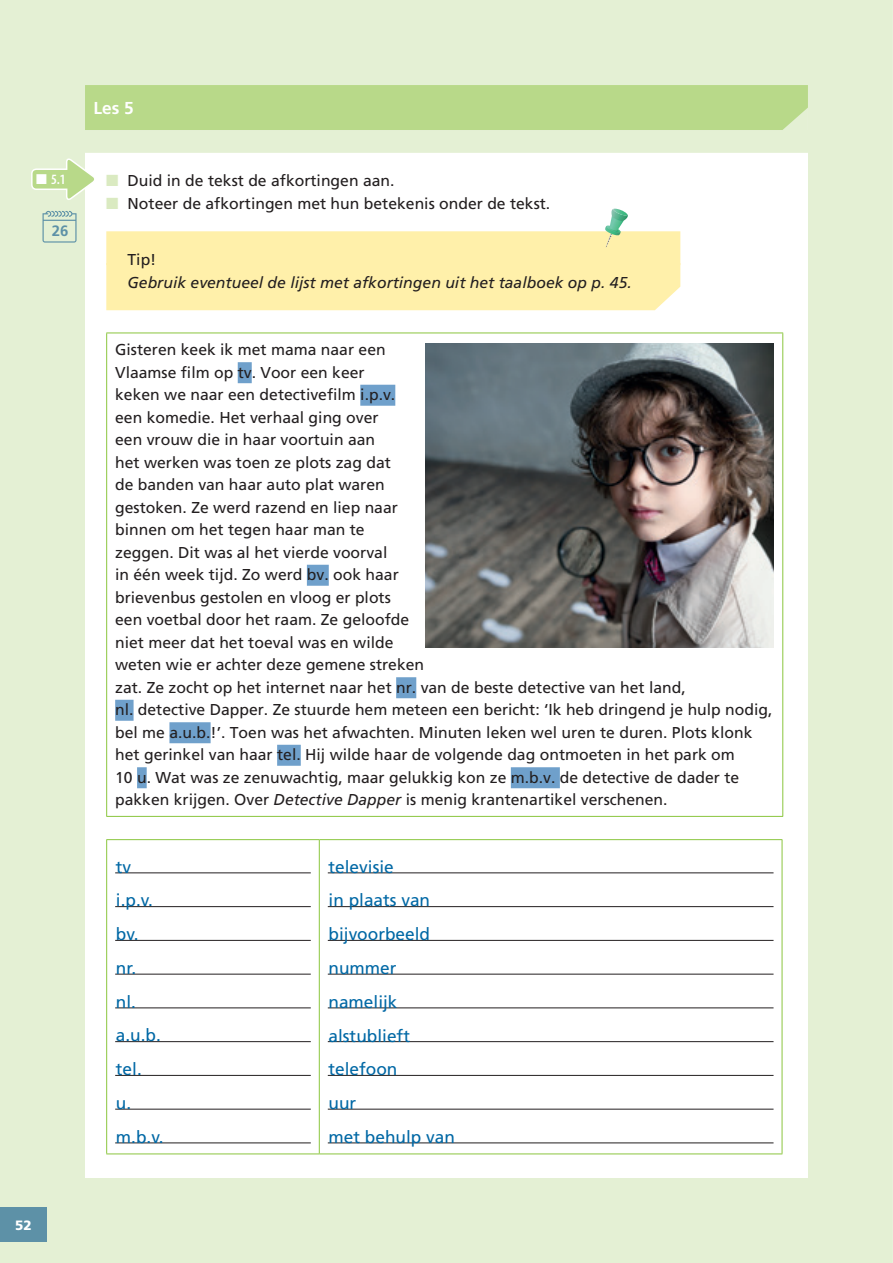
<style>
.page{position:relative;width:893px;height:1263px;background:#e4f0d4}
.page>*{position:absolute;margin:0;border:0;box-sizing:border-box;transform-origin:0 0}
.t1{font:17.25px/33.8px "Frutiger LT Std";color:#0068a5}
.t2{font:700 17.25px "Frutiger LT Std";color:#fff}
.t3{font:15.75px/22.5px "Frutiger LT Std";color:#231f20}
.t4{font:italic 15.75px "Frutiger LT Std";color:#231f20}
.t5{font:700 15px "Frutiger LT Std";color:#5d91a7}
.t6{font:600 condensed 14.25px "Myriad Pro";color:#fff}
.t7{font:900 13.5px "Frutiger LT Std";color:#fff}
.s1{color:#daeac1}
.s2{font-style:italic}
</style>
<div class="page">
<div style="left:85px;top:85px;width:723px;height:1093px;background:#fff"></div>
<div style="left:85px;top:51px;width:723px;height:79px;background:#e4f0d4"></div>
<div style="left:106px;top:231px;width:574px;height:34px;background:#fff0aa"></div>
<div style="left:106px;top:265px;width:574px;height:45px;background:#fff0aa"></div>
<div style="left:85px;top:85px;width:723px;height:45px;background:#b8d989"></div>
<hr style="left:106px;top:333px;width:677px;height:1px;background:#8bc63e">
<hr style="left:106px;top:333px;width:1px;height:483px;background:#8bc63e">
<hr style="left:782px;top:333px;width:1px;height:483px;background:#8bc63e">
<hr style="left:106px;top:816px;width:677px;height:1px;background:#8bc63e">
<div style="left:238px;top:362px;width:14px;height:21px;background:#6fa0cb"></div>
<div style="left:360px;top:385px;width:35px;height:21px;background:#6fa0cb"></div>
<div style="left:307px;top:565px;width:22px;height:21px;background:#6fa0cb"></div>
<div style="left:396px;top:677px;width:20px;height:21px;background:#6fa0cb"></div>
<div style="left:115px;top:700px;width:19px;height:21px;background:#6fa0cb"></div>
<div style="left:169px;top:722px;width:42px;height:21px;background:#6fa0cb"></div>
<div style="left:277px;top:745px;width:24px;height:21px;background:#6fa0cb"></div>
<div style="left:137px;top:767px;width:10px;height:21px;background:#6fa0cb"></div>
<div style="left:511px;top:767px;width:49px;height:21px;background:#6fa0cb"></div>
<svg style="left:107px;top:840px;width:675px;height:313px"></svg>
<hr style="left:319px;top:840px;width:1px;height:313px;background:#8bc63e">
<hr style="left:106px;top:839px;width:213px;height:1px;background:#8bc63e">
<hr style="left:106px;top:840px;width:1px;height:313px;background:#8bc63e">
<hr style="left:319px;top:839px;width:463px;height:1px;background:#8bc63e">
<hr style="left:782px;top:840px;width:1px;height:313px;background:#8bc63e">
<hr style="left:106px;top:1153px;width:213px;height:1px;background:#8bc63e">
<hr style="left:319px;top:1153px;width:463px;height:1px;background:#8bc63e">
<hr style="left:115px;top:873px;width:196px;height:1px;background:#231f20">
<hr style="left:115px;top:906px;width:196px;height:1px;background:#231f20">
<hr style="left:115px;top:940px;width:196px;height:1px;background:#231f20">
<hr style="left:115px;top:974px;width:196px;height:1px;background:#231f20">
<hr style="left:115px;top:1008px;width:196px;height:1px;background:#231f20">
<hr style="left:115px;top:1041px;width:196px;height:1px;background:#231f20">
<hr style="left:115px;top:1075px;width:196px;height:1px;background:#231f20">
<hr style="left:115px;top:1109px;width:196px;height:1px;background:#231f20">
<hr style="left:115px;top:1143px;width:196px;height:1px;background:#231f20">
<hr style="left:328px;top:873px;width:445px;height:1px;background:#231f20">
<hr style="left:328px;top:906px;width:445px;height:1px;background:#231f20">
<hr style="left:328px;top:940px;width:445px;height:1px;background:#231f20">
<hr style="left:328px;top:974px;width:445px;height:1px;background:#231f20">
<hr style="left:328px;top:1008px;width:445px;height:1px;background:#231f20">
<hr style="left:328px;top:1041px;width:445px;height:1px;background:#231f20">
<hr style="left:328px;top:1075px;width:445px;height:1px;background:#231f20">
<hr style="left:328px;top:1109px;width:445px;height:1px;background:#231f20">
<hr style="left:328px;top:1143px;width:445px;height:1px;background:#231f20">
<svg style="left:43px;top:211px;width:34px;height:32px"></svg>
<svg style="left:30px;top:158px;width:64px;height:44px"></svg>
<div style="left:85px;top:130px;width:725px;height:23px;background:#e4f0d4"></div>
<svg style="left:605px;top:208px;width:23px;height:39px"></svg>
<img style="left:425px;top:344px;width:349px;height:304px">
<div style="left:0;top:1208px;width:47px;height:34px;background:#5d91a7"></div>
<p class="t6" style="left:36px;top:172px;width:31px">■ 5.1</p>
<p class="t5" style="left:52px;top:222px;width:18px">26</p>
<p class="t2" style="left:94px;top:98px;width:42px">Les 5</p>
<p class="t3" style="left:106px;top:170px;width:290px"><span class="s1">■</span> Duid in de tekst de afkortingen aan.</p>
<p class="t3" style="left:106px;top:192px;width:446px"><span class="s1">■</span> Noteer de afkortingen met hun betekenis onder de tekst.</p>
<p class="t3" style="left:128px;top:248px;width:30px">Tip!</p>
<p class="t4" style="left:128px;top:273px;width:506px">Gebruik eventueel de lijst met afkortingen uit het taalboek op p. 45.</p>
<p class="t3" style="left:115px;top:338px;width:659px">Gisteren keek ik met mama naar een<br>Vlaamse film op tv. Voor een keer<br>keken we naar een detectivefilm i.p.v.<br>een komedie. Het verhaal ging over<br>een vrouw die in haar voortuin aan<br>het werken was toen ze plots zag dat<br>de banden van haar auto plat waren<br>gestoken. Ze werd razend en liep naar<br>binnen om het tegen haar man te<br>zeggen. Dit was al het vierde voorval<br>in één week tijd. Zo werd bv. ook haar<br>brievenbus gestolen en vloog er plots<br>een voetbal door het raam. Ze geloofde<br>niet meer dat het toeval was en wilde<br>weten wie er achter deze gemene streken<br>zat. Ze zocht op het internet naar het nr. van de beste detective van het land,<br>nl. detective Dapper. Ze stuurde hem meteen een bericht: ‘Ik heb dringend je hulp nodig, bel me a.u.b.!’. Toen was het afwachten. Minuten leken wel uren te duren. Plots klonk het gerinkel van haar tel. Hij wilde haar de volgende dag ontmoeten in het park om<br>10 u. Wat was ze zenuwachtig, maar gelukkig kon ze m.b.v. de detective de dader te pakken krijgen. Over <span class="s2">Detective Dapper</span> is menig krantenartikel verschenen.</p>
<p class="t1" style="left:116px;top:850px;width:49px">tv i.p.v. bv.<br>nr.<br>nl. a.u.b. tel.<br>u. m.b.v.</p>
<p class="t1" style="left:329px;top:850px;width:128px">televisie<br>in plaats van bijvoorbeeld nummer namelijk alstublieft telefoon<br>uur<br>met behulp van</p>
<p class="t7" style="left:15px;top:1217px;width:18px">52</p>
</div>
